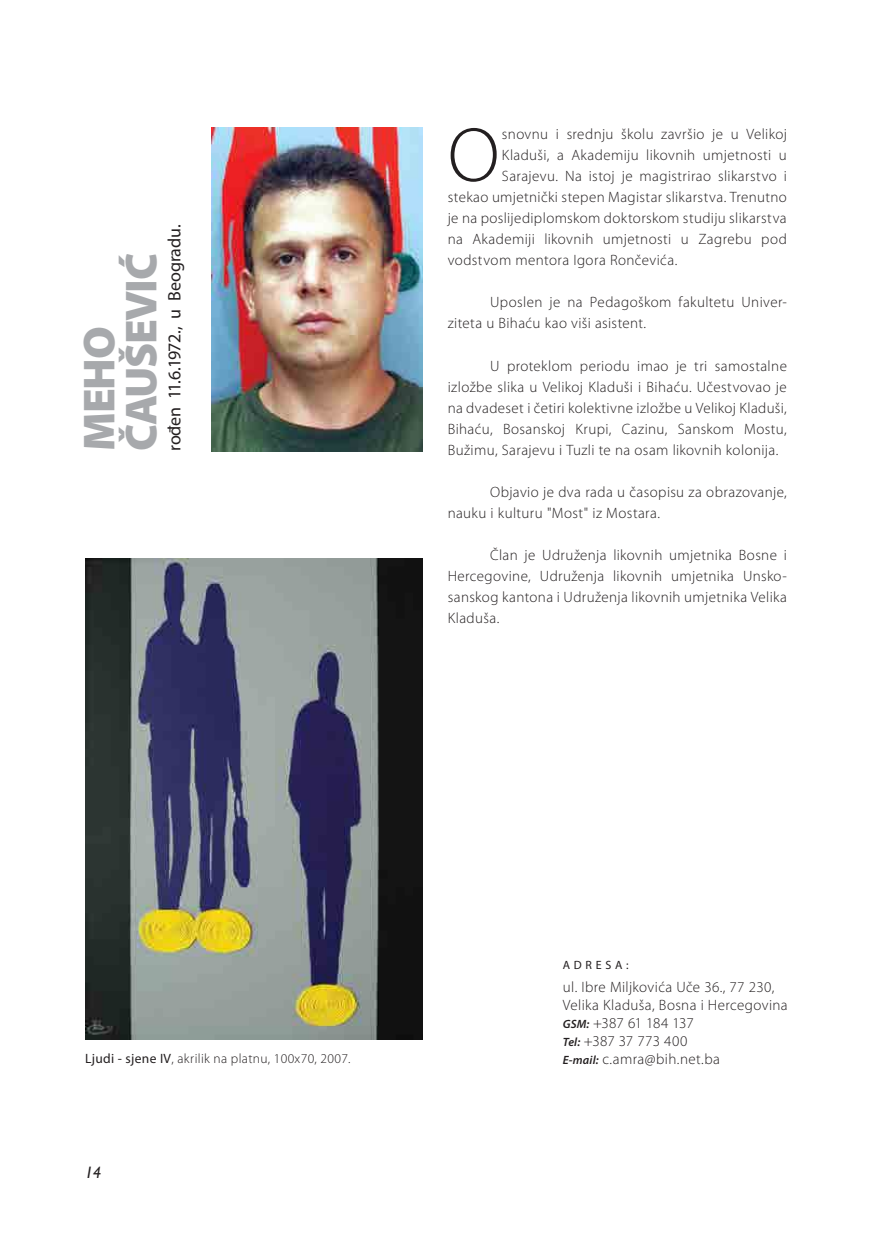
<style>
.page{position:relative;width:872px;height:1234px;background:#fff}
.page>*{position:absolute;margin:0;border:0;box-sizing:border-box;transform-origin:0 0}
.t1{font:300 77.25px "Myriad Pro";color:#231f20}
.t2{font:900 45px/42px "Myriad Pro";letter-spacing:-.035em;color:#a7a9ac}
.t3{font:18px "Myriad Pro";letter-spacing:-.01em;color:#231f20}
.t4{font:italic 16.5px "Humanist 521 BT";color:#231f20}
.t5{font:300 15px/21px "Myriad Pro";letter-spacing:.025em;color:#231f20}
.t6{font:300 13.5px "Myriad Pro";letter-spacing:.025em;color:#231f20}
.t7{font:12px "Myriad Pro";letter-spacing:.31em;color:#231f20}
.s1{font-weight:600;font-style:italic;font-size:12px}
.s2{font-weight:400}
</style>
<div class="page">
<img style="left:211px;top:128px;width:212px;height:323px">
<img style="left:85px;top:558px;width:338px;height:480px">
<h2 class="t2" style="left:77px;top:451px;width:199px;rotate:-90deg">MEHO<br>ČAUŠEVIĆ</h2>
<p class="t3" style="left:163px;top:451px;width:228px;rotate:-90deg">rođen 11.6.1972., u Beogradu.</p>
<h1 class="t1" style="left:448px;top:109px;width:53px">O</h1>
<p class="t5" style="left:502px;top:123px;width:286px">snovnu i srednju školu završio je u Velikoj</p>
<p class="t5" style="left:502px;top:144px;width:286px">Kladuši, a Akademiju likovnih umjetnosti u</p>
<p class="t5" style="left:502px;top:165px;width:286px">Sarajevu. Na istoj je magistrirao slikarstvo i</p>
<p class="t5" style="left:448px;top:186px;width:341px">stekao umjetnički stepen Magistar slikarstva. Trenutno</p>
<p class="t5" style="left:448px;top:207px;width:340px">je na poslijediplomskom doktorskom studiju slikarstva</p>
<p class="t5" style="left:448px;top:228px;width:341px">na Akademiji likovnih umjetnosti u Zagrebu pod</p>
<p class="t5" style="left:448px;top:249px;width:231px">vodstvom mentora Igora Rončevića.</p>
<p class="t5" style="left:448px;top:291px;width:341px;text-indent:43px">Uposlen je na Pedagoškom fakultetu Univer&shy;ziteta u Bihaću kao viši asistent.</p>
<p class="t5" style="left:448px;top:355px;width:341px;text-align:justify;text-indent:43px">U proteklom periodu imao je tri samostalne izložbe slika u Velikoj Kladuši i Bihaću. Učestvovao je na dvadeset i četiri kolektivne izložbe u Velikoj Kladuši, Bihaću, Bosanskoj Krupi, Cazinu, Sanskom Mostu, Bužimu, Sarajevu i Tuzli te na osam likovnih kolonija.</p>
<p class="t5" style="left:448px;top:481px;width:341px;text-indent:43px">Objavio je dva rada u časopisu za obrazovanje, nauku i kulturu "Most" iz Mostara.</p>
<p class="t5" style="left:448px;top:544px;width:341px;text-align:justify;text-indent:43px">Član je Udruženja likovnih umjetnika Bosne i Hercegovine, Udruženja likovnih umjetnika Unsko&shy;sanskog kantona i Udruženja likovnih umjetnika Velika Kladuša.</p>
<p class="t7" style="left:563px;top:957px;width:67px">ADRESA:</p>
<p class="t5" style="left:563px;top:977px;width:226px;line-height:18px">ul. Ibre Miljkovića Uče 36., 77 230,<br>Velika Kladuša, Bosna i Hercegovina<br><span class="s1">GSM:</span> +387 61 184 137<br><span class="s1">Tel:</span> +387 37 773 400</p>
<p class="t6" style="left:85px;top:1049px;width:267px"><span class="s2">Ljudi - sjene IV</span>, akrilik na platnu, 100x70, 2007.</p>
<p class="t5" style="left:563px;top:1047px;width:159px"><span class="s1">E-mail:</span> c.amra@bih.net.ba</p>
<p class="t4" style="left:85px;top:1162px;width:18px">14</p>
</div>
